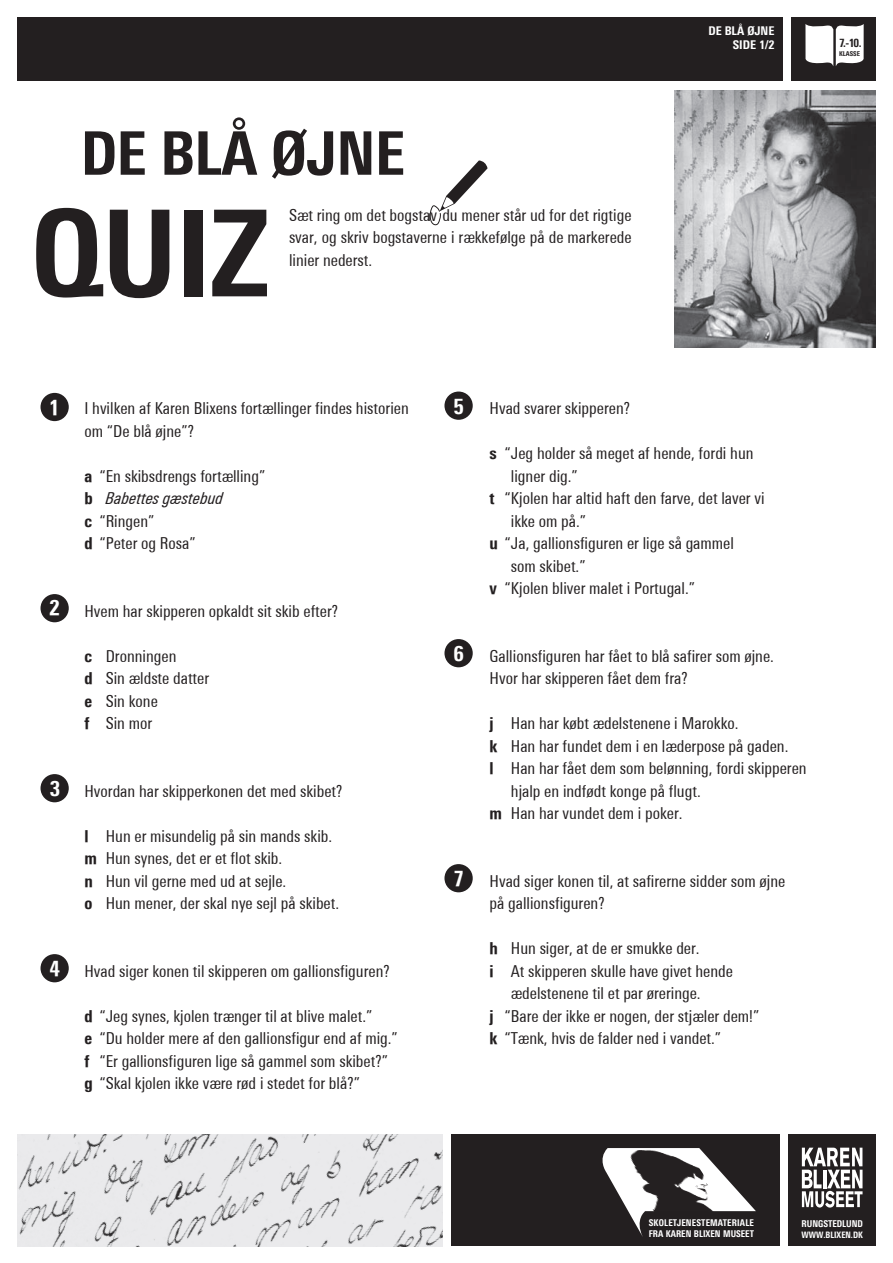
<style>
.page{position:relative;width:893px;height:1263px;background:#fff}
.page>*{position:absolute;margin:0;border:0;box-sizing:border-box;transform-origin:0 0}
.t1{font:800 condensed 119.85px "Linotype Univers";color:#231f20}
.t2{font:800 condensed 60px "Linotype Univers";letter-spacing:-.01em;color:#231f20}
.t3{font:800 21.15px "Linotype Univers Cond";color:#fff}
.t4{font:16.5px/22.5px "Linotype Univers Cond";color:#231f20}
.t5{font:italic 16.5px "Linotype Univers Cond";color:#231f20}
.t6{font:800 condensed 12px "Linotype Univers";color:#fff}
.t7{font:800 condensed 11.55px "Linotype Univers";color:#231f20}
.t8{font:800 condensed 9.45px "Linotype Univers";color:#fff;scale:.95 1}
.t9{font:800 condensed 9.3px "Linotype Univers";letter-spacing:.01em;color:#fff;scale:.95 1}
.t10{font:800 condensed 8.85px "Linotype Univers";color:#fff;scale:.95 1}
.t11{font:800 condensed 6.6px "Linotype Univers";color:#231f20}
.s1{font-weight:800}
.s2{font-weight:800;font-style:normal}
</style>
<div class="page">
<div style="left:791px;top:17px;width:85px;height:64px;background:#231f20"></div>
<svg style="left:805px;top:24px;width:59px;height:42px;background:#d8d7d7"></svg>
<div style="left:17px;top:17px;width:766px;height:64px;background:#231f20"></div>
<div style="left:788px;top:1134px;width:88px;height:112px;background:#231f20"></div>
<div style="left:451px;top:1134px;width:328px;height:112px;background:#231f20"></div>
<svg style="left:802px;top:1148px;width:60px;height:59px"></svg>
<svg style="left:602px;top:1148px;width:154px;height:89px"></svg>
<img style="left:613px;top:1148px;width:115px;height:64px">
<div style="left:41px;top:393px;width:28px;height:28px;background:#231f20;border-radius:50%"></div>
<div style="left:41px;top:594px;width:28px;height:28px;background:#231f20;border-radius:50%"></div>
<div style="left:41px;top:774px;width:28px;height:28px;background:#231f20;border-radius:50%"></div>
<div style="left:41px;top:954px;width:28px;height:28px;background:#231f20;border-radius:50%"></div>
<div style="left:444px;top:391px;width:29px;height:29px;background:#231f20;border-radius:50%"></div>
<div style="left:444px;top:639px;width:29px;height:28px;background:#231f20;border-radius:50%"></div>
<div style="left:444px;top:864px;width:29px;height:28px;background:#231f20;border-radius:50%"></div>
<img style="left:674px;top:90px;width:202px;height:258px">
<img style="left:17px;top:1135px;width:425px;height:112px">
<svg style="left:430px;top:160px;width:58px;height:66px"></svg>
<p class="t2" style="left:81px;top:117px;width:326px">DE BLÅ ØJNE</p>
<p class="t4" style="left:289px;top:203px;width:344px;text-align:justify">Sæt ring om det bogstav du mener står ud for det rigtige svar, og skriv bogstaverne i rækkefølge på de markerede linier nederst.</p>
<p class="t1" style="left:31px;top:182px;width:240px">QUIZ</p>
<p class="t6" style="left:708px;top:23px;width:68px">DE BLÅ ØJNE</p>
<p class="t6" style="left:733px;top:38px;width:43px">SIDE 1/2</p>
<p class="t7" style="left:839px;top:36px;width:24px">7.-10.</p>
<p class="t11" style="left:839px;top:50px;width:22px">KLASSE</p>
<p class="t3" style="left:49px;top:394px;width:12px">1</p>
<p class="t4" style="left:84px;top:397px;width:326px">I hvilken af Karen Blixens fortællinger findes historien om “De blå øjne”?</p>
<p class="t4" style="left:84px;top:464px;width:182px"><span class="s1">a</span> “En skibsdrengs fortælling”</p>
<p class="t5" style="left:84px;top:489px;width:141px"><span class="s2">b</span> Babettes gæstebud</p>
<p class="t4" style="left:84px;top:509px;width:72px"><span class="s1">c</span> “Ringen”</p>
<p class="t4" style="left:84px;top:532px;width:113px"><span class="s1">d</span> “Peter og Rosa”</p>
<p class="t3" style="left:453px;top:393px;width:12px">5</p>
<p class="t4" style="left:490px;top:397px;width:142px">Hvad svarer skipperen?</p>
<p class="t4" style="left:490px;top:442px;width:265px"><span class="s1">s</span> “Jeg holder så meget af hende, fordi hun</p>
<p class="t4" style="left:511px;top:464px;width:69px">ligner dig.”</p>
<p class="t4" style="left:490px;top:487px;width:276px"><span class="s1">t</span> “Kjolen har altid haft den farve, det laver vi</p>
<p class="t4" style="left:511px;top:509px;width:77px">ikke om på.”</p>
<p class="t4" style="left:490px;top:532px;width:246px"><span class="s1">u</span> “Ja, gallionsfiguren er lige så gammel</p>
<p class="t4" style="left:511px;top:554px;width:76px">som skibet.”</p>
<p class="t4" style="left:490px;top:577px;width:207px"><span class="s1">v</span> “Kjolen bliver malet i Portugal.”</p>
<p class="t3" style="left:49px;top:595px;width:12px">2</p>
<p class="t4" style="left:84px;top:599px;width:255px">Hvem har skipperen opkaldt sit skib efter?</p>
<p class="t4" style="left:84px;top:644px;width:94px"><span class="s1">c</span> Dronningen</p>
<p class="t4" style="left:84px;top:667px;width:126px"><span class="s1">d</span> Sin ældste datter</p>
<p class="t4" style="left:84px;top:689px;width:75px"><span class="s1">e</span> Sin kone</p>
<p class="t4" style="left:84px;top:712px;width:69px"><span class="s1">f</span> Sin mor</p>
<p class="t3" style="left:50px;top:775px;width:12px">3</p>
<p class="t4" style="left:84px;top:779px;width:260px">Hvordan har skipperkonen det med skibet?</p>
<p class="t4" style="left:84px;top:824px;width:249px"><span class="s1">l</span> Hun er misundelig på sin mands skib.</p>
<p class="t4" style="left:84px;top:847px;width:199px"><span class="s1">m</span> Hun synes, det er et flot skib.</p>
<p class="t4" style="left:84px;top:869px;width:203px"><span class="s1">n</span> Hun vil gerne med ud at sejle.</p>
<p class="t4" style="left:84px;top:892px;width:256px"><span class="s1">o</span> Hun mener, der skal nye sejl på skibet.</p>
<p class="t3" style="left:49px;top:955px;width:12px">4</p>
<p class="t4" style="left:84px;top:959px;width:307px">Hvad siger konen til skipperen om gallionsfiguren?</p>
<p class="t4" style="left:84px;top:1004px;width:289px"><span class="s1">d</span> “Jeg synes, kjolen trænger til at blive malet.”</p>
<p class="t4" style="left:84px;top:1027px;width:315px"><span class="s1">e</span> “Du holder mere af den gallionsfigur end af mig.”</p>
<p class="t4" style="left:84px;top:1049px;width:305px"><span class="s1">f</span> “Er gallionsfiguren lige så gammel som skibet?”</p>
<p class="t4" style="left:84px;top:1072px;width:277px"><span class="s1">g</span> “Skal kjolen ikke være rød i stedet for blå?”</p>
<p class="t3" style="left:453px;top:640px;width:12px">6</p>
<p class="t3" style="left:453px;top:865px;width:12px">7</p>
<p class="t4" style="left:490px;top:644px;width:286px">Gallionsfiguren har fået to blå safirer som øjne.</p>
<p class="t4" style="left:490px;top:667px;width:200px">Hvor har skipperen fået dem fra?</p>
<p class="t4" style="left:490px;top:712px;width:250px"><span class="s1">j</span> Han har købt ædelstenene i Marokko.</p>
<p class="t4" style="left:490px;top:734px;width:300px"><span class="s1">k</span> Han har fundet dem i en læderpose på gaden.</p>
<p class="t4" style="left:511px;top:757px;width:297px;text-indent:-21px"><span class="s1">l</span> Han har fået dem som belønning, fordi skipperen hjalp en indfødt konge på flugt.</p>
<p class="t4" style="left:490px;top:802px;width:194px"><span class="s1">m</span> Han har vundet dem i poker.</p>
<p class="t4" style="left:490px;top:869px;width:297px">Hvad siger konen til, at safirerne sidder som øjne</p>
<p class="t4" style="left:490px;top:892px;width:117px">på gallionsfiguren?</p>
<p class="t4" style="left:490px;top:937px;width:212px"><span class="s1">h</span> Hun siger, at de er smukke der.</p>
<p class="t4" style="left:490px;top:959px;width:245px"><span class="s1">i</span> At skipperen skulle have givet hende</p>
<p class="t4" style="left:511px;top:982px;width:191px">ædelstenene til et par øreringe.</p>
<p class="t4" style="left:490px;top:1004px;width:271px"><span class="s1">j</span> “Bare der ikke er nogen, der stjæler dem!”</p>
<p class="t4" style="left:490px;top:1027px;width:233px"><span class="s1">k</span> “Tænk, hvis de falder ned i vandet.”</p>
<p class="t9" style="left:649px;top:1217px;width:112px">SKOLETJENESTEMATERIALE</p>
<p class="t9" style="left:649px;top:1228px;width:112px">FRA KAREN BLIXEN MUSEET</p>
<p class="t8" style="left:801px;top:1217px;width:66px">RUNGSTEDLUND</p>
<p class="t10" style="left:801px;top:1229px;width:66px">WWW.BLIXEN.DK</p>
</div>
